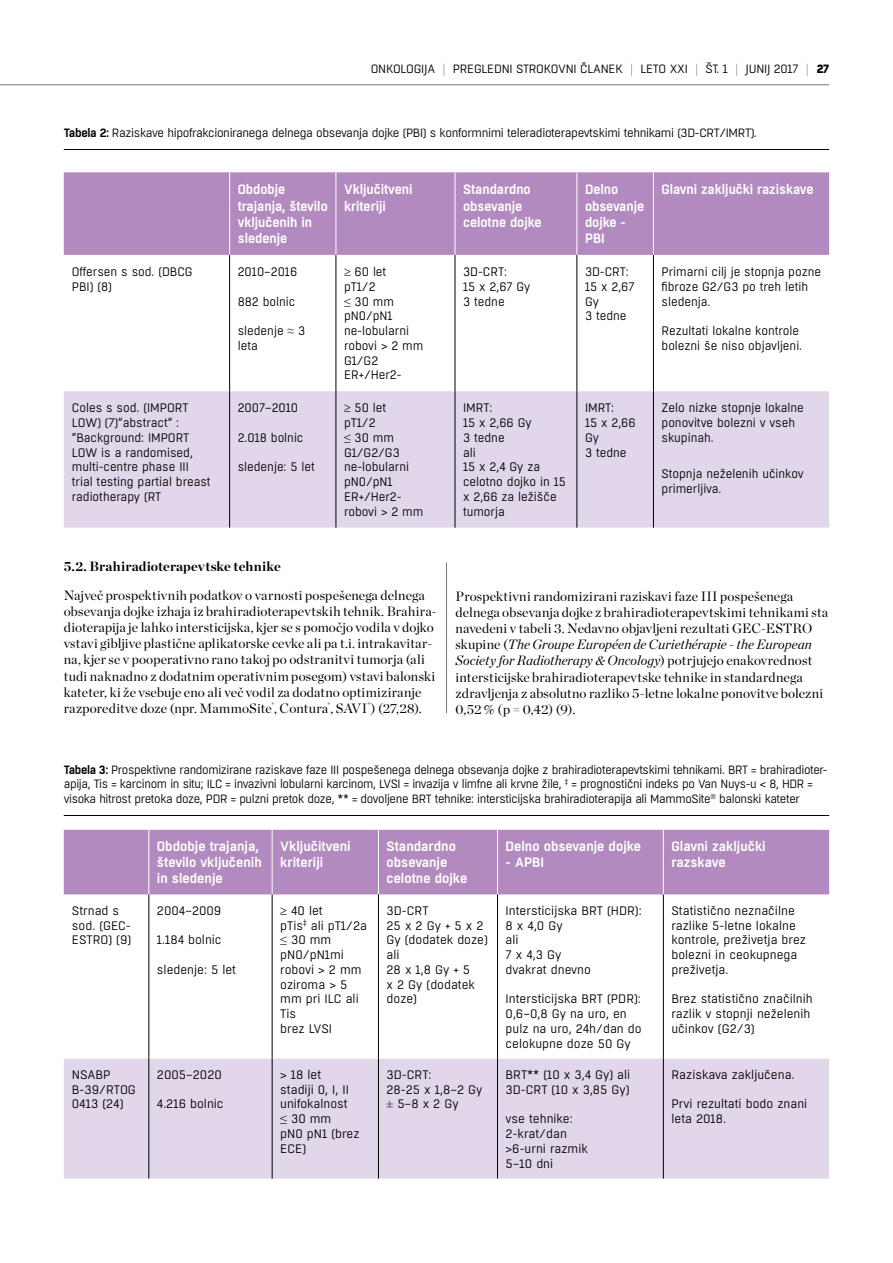
<style>
.page{position:relative;width:893px;height:1263px;background:#fff}
.page>*{position:absolute;margin:0;border:0;box-sizing:border-box;transform-origin:0 0}
.t1{font:13.5px/16.2px "Chronicle Display";letter-spacing:.01em;color:#000}
.t2{font:600 13.5px/16.2px "Boxed";letter-spacing:-.005em;color:#fff}
.t3{font:700 13.5px "Chronicle Display";letter-spacing:.01em;color:#000}
.t4{font:12.3px/14.7px "Boxed";letter-spacing:-.005em;color:#000}
.t5{font:12px/14.4px "Boxed";letter-spacing:-.03em;color:#000}
.s1{font-weight:100}
.s2{font-weight:800}
.s3{font-weight:600}
.s4{font-family:"Times New Roman"}
.s5{font-style:italic}
</style>
<div class="page">
<hr style="left:0;top:84px;width:829px;height:1px;background:#77787b">
<hr style="left:64px;top:149px;width:765px;height:1px;background:#000">
<div style="left:64px;top:172px;width:765px;height:83px;background:#b28abf"></div>
<div style="left:64px;top:391px;width:765px;height:137px;background:#e2d6ea"></div>
<hr style="left:229px;top:172px;width:1px;height:83px;background:#fff">
<hr style="left:336px;top:172px;width:1px;height:83px;background:#fff">
<hr style="left:455px;top:172px;width:1px;height:83px;background:#fff">
<hr style="left:577px;top:172px;width:1px;height:83px;background:#fff">
<hr style="left:653px;top:172px;width:1px;height:83px;background:#fff">
<hr style="left:229px;top:255px;width:1px;height:136px;background:#000">
<hr style="left:336px;top:255px;width:1px;height:136px;background:#000">
<hr style="left:455px;top:255px;width:1px;height:136px;background:#000">
<hr style="left:577px;top:255px;width:1px;height:136px;background:#000">
<hr style="left:653px;top:255px;width:1px;height:136px;background:#000">
<hr style="left:229px;top:391px;width:1px;height:137px;background:#000">
<hr style="left:336px;top:391px;width:1px;height:137px;background:#000">
<hr style="left:455px;top:391px;width:1px;height:137px;background:#000">
<hr style="left:577px;top:391px;width:1px;height:137px;background:#000">
<hr style="left:653px;top:391px;width:1px;height:137px;background:#000">
<hr style="left:64px;top:815px;width:765px;height:1px;background:#000">
<div style="left:64px;top:830px;width:765px;height:64px;background:#b28abf"></div>
<div style="left:64px;top:1059px;width:765px;height:119px;background:#e2d6ea"></div>
<hr style="left:149px;top:830px;width:1px;height:64px;background:#fff">
<hr style="left:272px;top:830px;width:1px;height:64px;background:#fff">
<hr style="left:378px;top:830px;width:1px;height:64px;background:#fff">
<hr style="left:497px;top:830px;width:1px;height:64px;background:#fff">
<hr style="left:663px;top:830px;width:1px;height:64px;background:#fff">
<hr style="left:149px;top:894px;width:1px;height:165px;background:#000">
<hr style="left:272px;top:894px;width:1px;height:165px;background:#000">
<hr style="left:378px;top:894px;width:1px;height:165px;background:#000">
<hr style="left:497px;top:894px;width:1px;height:165px;background:#000">
<hr style="left:663px;top:894px;width:1px;height:165px;background:#000">
<hr style="left:149px;top:1059px;width:1px;height:119px;background:#000">
<hr style="left:272px;top:1059px;width:1px;height:119px;background:#000">
<hr style="left:378px;top:1059px;width:1px;height:119px;background:#000">
<hr style="left:497px;top:1059px;width:1px;height:119px;background:#000">
<hr style="left:663px;top:1059px;width:1px;height:119px;background:#000">
<hr style="left:446px;top:563px;width:1px;height:150px;background:#77787b">
<p class="t5" style="left:371px;top:62px;width:460px">ONKOLOGIJA <span class="s1">|</span> PREGLEDNI STROKOVNI ČLANEK <span class="s1">|</span> LETO XXI <span class="s1">|</span> ŠT. 1 <span class="s1">|</span> JUNIJ 2017 <span class="s1">|</span> <span class="s2">27</span></p>
<p class="t5" style="left:64px;top:125px;width:695px"><span class="s3">Tabela 2:</span> Raziskave hipofrakcioniranega delnega obsevanja dojke (PBI) s konformnimi teleradioterapevtskimi tehnikami (3D-CRT/IMRT).</p>
<p class="t2" style="left:238px;top:182px;width:92px">Obdobje trajanja, število vključenih in sledenje</p>
<p class="t2" style="left:344px;top:182px;width:70px">Vključitveni kriteriji</p>
<p class="t2" style="left:463px;top:182px;width:80px">Standardno obsevanje celotne dojke</p>
<p class="t2" style="left:585px;top:182px;width:61px">Delno obsevanje dojke -<br>PBI</p>
<p class="t2" style="left:661px;top:182px;width:153px">Glavni zaključki raziskave</p>
<p class="t4" style="left:72px;top:265px;width:122px">Offersen s sod. (DBCG<br>PBI) (8)</p>
<p class="t4" style="left:238px;top:265px;width:61px">2010–2016</p>
<p class="t4" style="left:238px;top:294px;width:59px">882 bolnic</p>
<p class="t4" style="left:238px;top:324px;width:69px">sledenje <span class="s4">≈</span> 3 leta</p>
<p class="t4" style="left:72px;top:401px;width:140px">Coles s sod. (IMPORT<br>LOW) (7)”abstract” : “Background: IMPORT<br>LOW is a randomised, multi-centre phase III trial testing partial breast radiotherapy (RT</p>
<p class="t4" style="left:238px;top:401px;width:62px">2007–2010</p>
<p class="t4" style="left:238px;top:430px;width:67px">2.018 bolnic</p>
<p class="t4" style="left:238px;top:460px;width:79px">sledenje: 5 let</p>
<p class="t4" style="left:344px;top:265px;width:81px">≥ 60 let<br>pT1/2<br><span class="s4">≤</span> 30 mm pN0/pN1 ne-lobularni robovi &gt; 2 mm<br>G1/G2<br>ER+/Her2-</p>
<p class="t4" style="left:463px;top:265px;width:69px">3D-CRT:<br>15 x 2,67 Gy<br>3 tedne</p>
<p class="t4" style="left:585px;top:265px;width:51px">3D-CRT:<br>15 x 2,67<br>Gy<br>3 tedne</p>
<p class="t4" style="left:661px;top:265px;width:161px">Primarni cilj je stopnja pozne fibroze G2/G3 po treh letih sledenja.</p>
<p class="t4" style="left:661px;top:324px;width:142px">Rezultati lokalne kontrole bolezni še niso objavljeni.</p>
<p class="t4" style="left:344px;top:401px;width:81px">≥ 50 let<br>pT1/2<br><span class="s4">≤</span> 30 mm<br>G1/G2/G3 ne-lobularni pN0/pN1<br>ER+/Her2- robovi &gt; 2 mm</p>
<p class="t4" style="left:463px;top:401px;width:104px">IMRT:<br>15 x 2,66 Gy<br>3 tedne<br>ali<br>15 x 2,4 Gy za celotno dojko in 15 x 2,66 za ležišče tumorja</p>
<p class="t4" style="left:585px;top:401px;width:52px">IMRT:<br>15 x 2,66<br>Gy<br>3 tedne</p>
<p class="t4" style="left:661px;top:401px;width:144px">Zelo nizke stopnje lokalne ponovitve bolezni v vseh skupinah.</p>
<p class="t4" style="left:661px;top:467px;width:144px">Stopnja neželenih učinkov primerljiva.</p>
<p class="t3" style="left:64px;top:558px;width:219px">5.2. Brahiradioterapevtske tehnike</p>
<p class="t1" style="left:64px;top:587px;width:374px">Največ prospektivnih podatkov o varnosti pospešenega delnega obsevanja dojke izhaja iz brahiradioterapevtskih tehnik. Brahira&shy;dioterapija je lahko intersticijska, kjer se s pomočjo vodila v dojko vstavi gibljive plastične aplikatorske cevke ali pa t.i. intrakavitar&shy;na, kjer se v pooperativno rano takoj po odstranitvi tumorja (ali tudi naknadno z dodatnim operativnim posegom) vstavi balonski kateter, ki že vsebuje eno ali več vodil za dodatno optimiziranje razporeditve doze (npr. MammoSite<sup>®</sup>, Contura<sup>®</sup>, SAVI<sup>®</sup>) (27,28).</p>
<p class="t1" style="left:455px;top:588px;width:374px">Prospektivni randomizirani raziskavi faze III pospešenega delnega obsevanja dojke z brahiradioterapevtskimi tehnikami sta navedeni v tabeli 3. Nedavno objavljeni rezultati GEC-ESTRO skupine (<span class="s5">The Groupe Européen de Curiethérapie - the European Society for Radiotherapy &amp; Oncology</span>) potrjujejo enakovrednost intersticijske brahiradioterapevtske tehnike in standardnega zdravljenja z absolutno razliko 5-letne lokalne ponovitve bolezni 0,52 % (p = 0,42) (9).</p>
<p class="t5" style="left:64px;top:762px;width:765px"><span class="s3">Tabela 3:</span> Prospektivne randomizirane raziskave faze III pospešenega delnega obsevanja dojke z brahiradioterapevtskimi tehnikami. BRT = brahiradioter&shy;apija, Tis = karcinom in situ; ILC = invazivni lobularni karcinom, LVSI = invazija v limfne ali krvne žile, <sup>‡</sup> = prognostični indeks po Van Nuys-u &lt; 8, HDR = visoka hitrost pretoka doze, PDR = pulzni pretok doze, ** = dovoljene BRT tehnike: intersticijska brahiradioterapija ali MammoSite<sup>®</sup> balonski kateter</p>
<p class="t2" style="left:157px;top:839px;width:106px">Obdobje trajanja, število vključenih in sledenje</p>
<p class="t2" style="left:280px;top:839px;width:72px">Vključitveni kriteriji</p>
<p class="t2" style="left:387px;top:839px;width:82px">Standardno obsevanje celotne dojke</p>
<p class="t2" style="left:506px;top:839px;width:137px">Delno obsevanje dojke</p>
<p class="t2" style="left:671px;top:839px;width:96px">Glavni zaključki razskave</p>
<p class="t2" style="left:506px;top:855px;width:40px">- APBI</p>
<p class="t4" style="left:72px;top:903px;width:61px">Strnad s sod. (GEC-<br>ESTRO) (9)</p>
<p class="t4" style="left:157px;top:903px;width:66px">2004–2009</p>
<p class="t4" style="left:157px;top:933px;width:66px">1.184 bolnic</p>
<p class="t4" style="left:157px;top:962px;width:81px">sledenje: 5 let</p>
<p class="t4" style="left:72px;top:1067px;width:65px">NSABP<br>B-39/RTOG<br>0413 (24)</p>
<p class="t4" style="left:157px;top:1067px;width:66px">2005–2020</p>
<p class="t4" style="left:157px;top:1097px;width:68px">4.216 bolnic</p>
<p class="t4" style="left:280px;top:903px;width:88px">≥ 40 let<br>pTis<sup>‡</sup> ali pT1/2a <span class="s4">≤</span> 30 mm pN0/pN1mi robovi &gt; 2 mm oziroma &gt; 5 mm pri ILC ali<br>Tis<br>brez LVSI</p>
<p class="t4" style="left:387px;top:903px;width:103px">3D-CRT<br>25 x 2 Gy + 5 x 2<br>Gy (dodatek doze) ali<br>28 x 1,8 Gy + 5<br>x 2 Gy (dodatek doze)</p>
<p class="t4" style="left:506px;top:903px;width:138px">Intersticijska BRT (HDR):<br>8 x 4,0 Gy<br>ali<br>7 x 4,3 Gy<br>dvakrat dnevno</p>
<p class="t4" style="left:506px;top:992px;width:138px">Intersticijska BRT (PDR):<br>0,6–0,8 Gy na uro, en pulz na uro, 24h/dan do celokupne doze 50 Gy</p>
<p class="t4" style="left:280px;top:1067px;width:81px">&gt; 18 let<br>stadiji 0, I, II unifokalnost<br><span class="s4">≤</span> 30 mm<br>pN0 pN1 (brez<br>ECE)</p>
<p class="t4" style="left:387px;top:1067px;width:97px">3D-CRT:<br>28-25 x 1,8–2 Gy <span class="s4">±</span> 5–8 x 2 Gy</p>
<p class="t4" style="left:506px;top:1067px;width:126px">BRT** (10 x 3,4 Gy) ali<br>3D-CRT (10 x 3,85 Gy)</p>
<p class="t4" style="left:506px;top:1112px;width:84px">vse tehnike:<br>2-krat/dan &gt;6-urni razmik<br>5–10 dni</p>
<p class="t4" style="left:671px;top:903px;width:136px">Statistično neznačilne razlike 5-letne lokalne kontrole, preživetja brez bolezni in ceokupnega preživetja.</p>
<p class="t4" style="left:671px;top:992px;width:143px">Brez statistično značilnih razlik v stopnji neželenih učinkov (G2/3)</p>
<p class="t4" style="left:671px;top:1067px;width:125px">Raziskava zaključena.</p>
<p class="t4" style="left:671px;top:1097px;width:137px">Prvi rezultati bodo znani leta 2018.</p>
</div>
